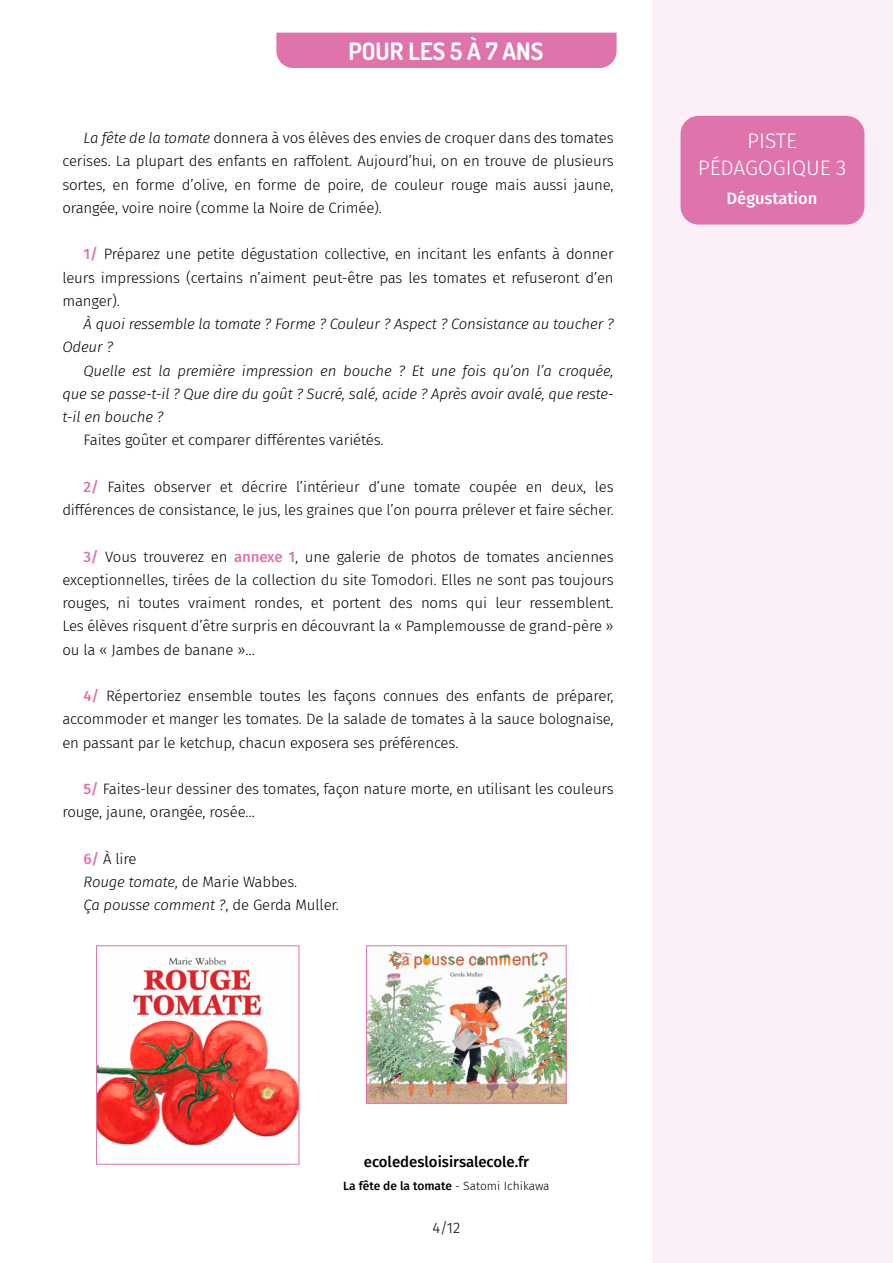
<style>
.page{position:relative;width:893px;height:1263px;background:#fff}
.page>*{position:absolute;margin:0;border:0;box-sizing:border-box;transform-origin:0 0}
.t1{font:700 24px "Dosis";color:#fff}
.t2{font:300 21px/27px "Fira Sans";color:#fff;text-align:center}
.t3{font:500 16.5px "Fira Sans";color:#fff}
.t4{font:300 15px/23.2px "Fira Sans";letter-spacing:-.01em;color:#000;text-align:justify}
.t5{font:italic 300 15px/23.2px "Fira Sans";letter-spacing:-.01em;color:#000}
.t6{font:500 15px "Fira Sans";color:#000}
.t7{font:500 12px "Fira Sans";letter-spacing:-.005em;color:#000}
.s1{font-style:italic}
.s2{font-weight:500;color:#df73ab}
.s3{font-weight:300}
</style>
<div class="page">
<div style="left:652px;top:0;width:241px;height:1263px;background:#fbf0f7"></div>
<div style="left:276px;top:33px;width:341px;height:35px;background:#df73ab"></div>
<div style="left:680px;top:116px;width:184px;height:109px;background:#df73ab;border-radius:18px"></div>
<img style="left:98px;top:957px;width:199px;height:189px">
<div style="left:96px;top:945px;width:203px;height:219px;border:1px solid #df73ab"></div>
<img style="left:368px;top:949px;width:196px;height:152px">
<div style="left:366px;top:945px;width:200px;height:158px;border:1px solid #df73ab"></div>
<h1 class="t1" style="left:349px;top:35px;width:196px">POUR LES 5 À 7 ANS</h1>
<p class="t4" style="left:62px;top:126px;width:553px;text-indent:21px"><span class="s1">La fête de la tomate</span> donnera à vos élèves des envies de croquer dans des tomates cerises. La plupart des enfants en raffolent. Aujourd’hui, on en trouve de plusieurs sortes, en forme d’olive, en forme de poire, de couleur rouge mais aussi jaune, orangée, voire noire (comme la Noire de Crimée).</p>
<p class="t4" style="left:62px;top:242px;width:553px;text-indent:21px"><span class="s2">1/</span> Préparez une petite dégustation collective, en incitant les enfants à donner leurs impressions (certains n’aiment peut-être pas les tomates et refuseront d’en manger).</p>
<p class="t5" style="left:62px;top:312px;width:553px;text-indent:21px">À quoi ressemble la tomate ? Forme ? Couleur ? Aspect ? Consistance au toucher ?<br>Odeur ?</p>
<p class="t5" style="left:62px;top:359px;width:553px;text-align:justify;text-indent:21px">Quelle est la première impression en bouche ? Et une fois qu’on l’a croquée, que se passe-t-il ? Que dire du goût ? Sucré, salé, acide ? Après avoir avalé, que reste&shy;t-il en bouche ?</p>
<p class="t4" style="left:84px;top:428px;width:302px">Faites goûter et comparer différentes variétés.</p>
<p class="t4" style="left:62px;top:475px;width:553px;text-align:right"><span class="s2">2/</span> Faites observer et décrire l’intérieur d’une tomate coupée en deux, les différences de consistance, le jus, les graines que l’on pourra prélever et faire sécher.</p>
<p class="t4" style="left:62px;top:545px;width:553px;text-indent:21px"><span class="s2">3/</span> Vous trouverez en <span class="s2">annexe 1</span>, une galerie de photos de tomates anciennes exceptionnelles, tirées de la collection du site Tomodori. Elles ne sont pas toujours rouges, ni toutes vraiment rondes, et portent des noms qui leur ressemblent.<br>Les élèves risquent d’être surpris en découvrant la « Pamplemousse de grand-père » ou la « Jambes de banane »…</p>
<p class="t4" style="left:62px;top:684px;width:553px;text-indent:21px"><span class="s2">4/</span> Répertoriez ensemble toutes les façons connues des enfants de préparer, accommoder et manger les tomates. De la salade de tomates à la sauce bolognaise, en passant par le ketchup, chacun exposera ses préférences.</p>
<p class="t4" style="left:62px;top:777px;width:553px;text-indent:21px"><span class="s2">5/</span> Faites-leur dessiner des tomates, façon nature morte, en utilisant les couleurs rouge, jaune, orangée, rosée…</p>
<p class="t4" style="left:84px;top:847px;width:257px;text-align:left"><span class="s2">6/</span> À lire<br><span class="s1">Rouge tomate</span>, de Marie Wabbes.<br><span class="s1">Ça pousse comment ?</span>, de Gerda Muller.</p>
<h2 class="t2" style="left:698px;top:127px;width:150px">PISTE<br>PÉDAGOGIQUE 3</h2>
<p class="t3" style="left:727px;top:185px;width:92px">Dégustation</p>
<p class="t6" style="left:364px;top:1150px;width:167px">ecoledesloisirsalecole.fr</p>
<p class="t7" style="left:343px;top:1176px;width:208px">La fête de la tomate <span class="s3">- Satomi Ichikawa</span></p>
<p class="t4" style="left:433px;top:1216px;width:29px">4/12</p>
</div>
